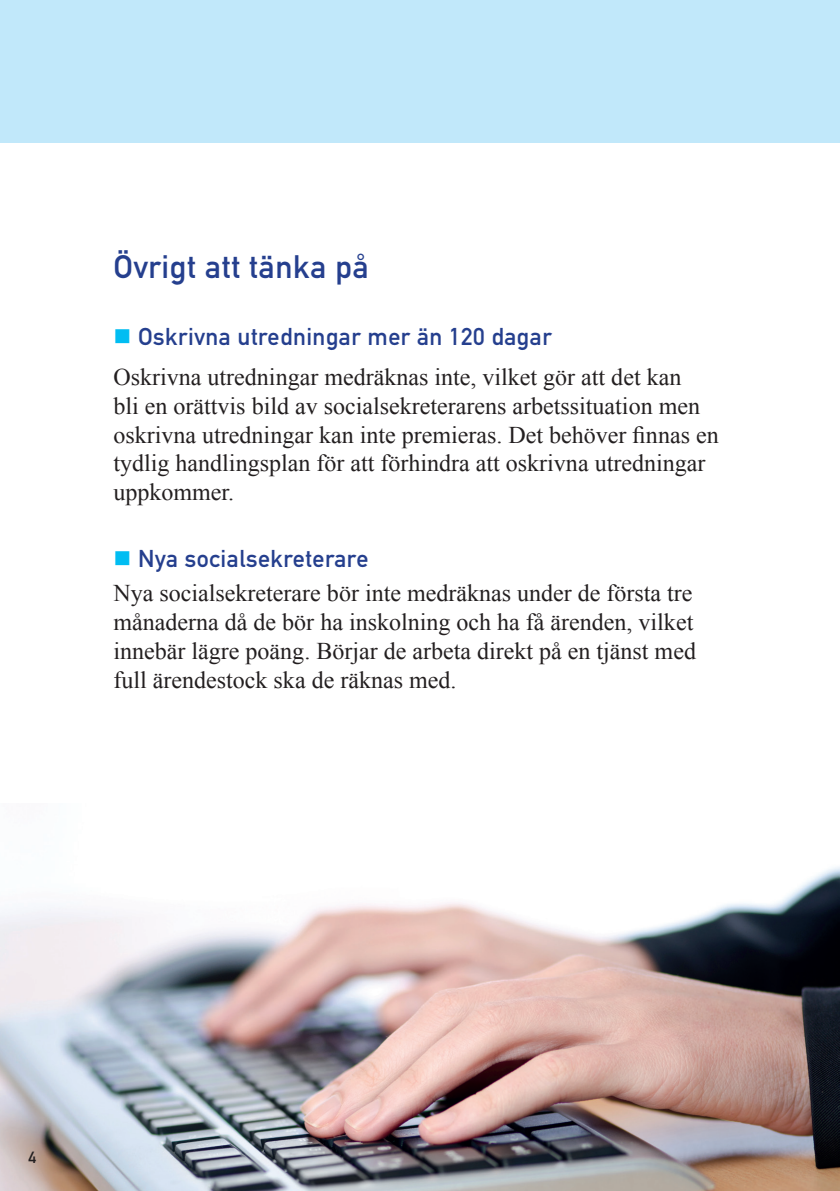
<style>
.page{position:relative;width:840px;height:1191px;background:#fff}
.page>*{position:absolute;margin:0;border:0;box-sizing:border-box;transform-origin:0 0}
.Rubrik_2{font:32px "DIN Mittelschrift Std";letter-spacing:.02em;color:#253f8e}
.Brödtext{font:24px/28.8px "Times New Roman";color:#231f20}
.Rubrik_2-2{font:24px "DIN Mittelschrift Std";letter-spacing:.02em;color:#253f8e}
.t1{font:16px "DIN Mittelschrift Std";color:#231f20}
.s1{color:#01bdf2}
</style>
<div class="page">
<img style="left:0;top:867px;width:839px;height:324px">
<div style="left:0;top:0;width:839px;height:143px;background:#c1e8fa"></div>
<p class="Rubrik_2" style="left:113px;top:248px;width:257px">Övrigt att tänka på</p>
<p class="Rubrik_2-2" style="left:113px;top:322px;width:439px"><span class="s1">■</span> Oskrivna utredningar mer än 120 dagar</p>
<p class="Brödtext" style="left:113px;top:362px;width:606px">Oskrivna utredningar medräknas inte, vilket gör att det kan<br>bli en orättvis bild av socialsekreterarens arbetssituation men oskrivna utredningar kan inte premieras. Det behöver finnas en tydlig handlingsplan för att förhindra att oskrivna utredningar uppkommer.</p>
<p class="Rubrik_2-2" style="left:113px;top:544px;width:256px"><span class="s1">■</span> Nya socialsekreterare</p>
<p class="Brödtext" style="left:113px;top:578px;width:583px">Nya socialsekreterare bör inte medräknas under de första tre månaderna då de bör ha inskolning och ha få ärenden, vilket innebär lägre poäng. Börjar de arbeta direkt på en tjänst med full ärendestock ska de räknas med.</p>
<p class="t1" style="left:28px;top:1147px;width:9px">4</p>
</div>
